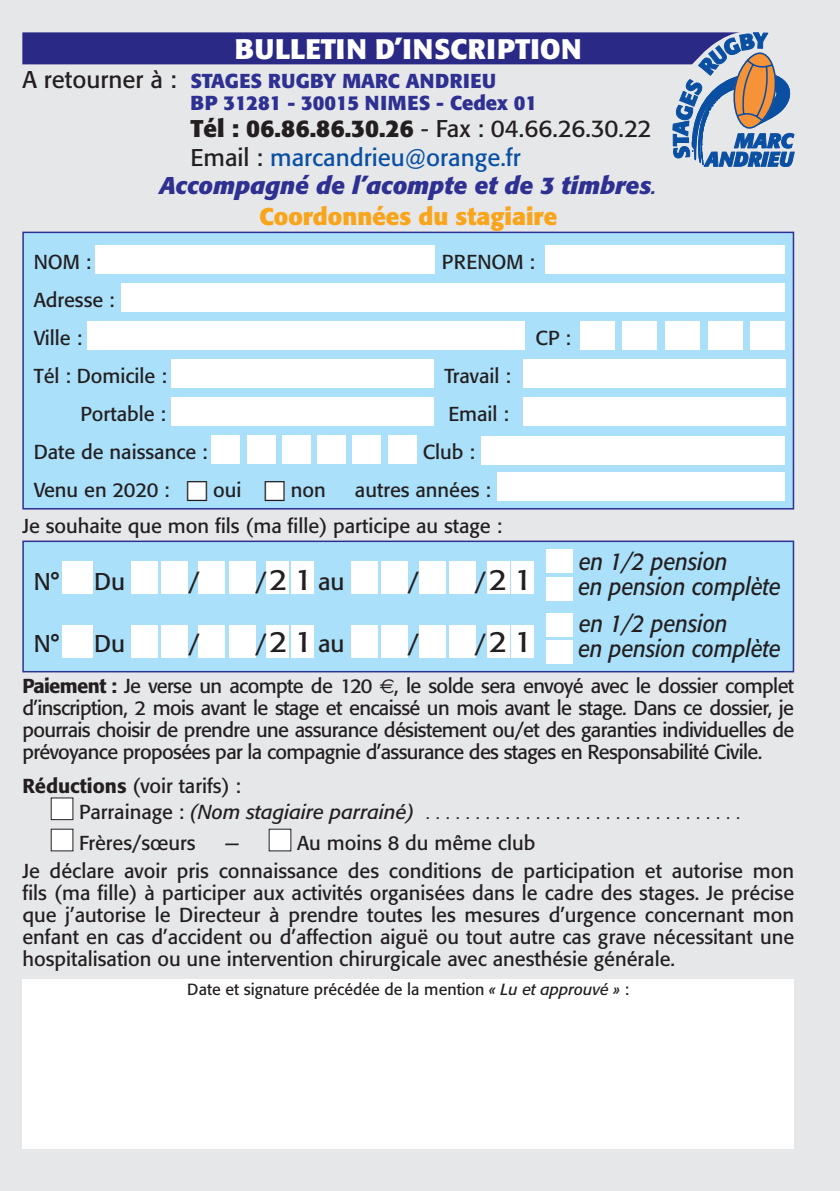
<style>
.page{position:relative;width:840px;height:1191px;background:#fff}
.page>*{position:absolute;margin:0;border:0;box-sizing:border-box;transform-origin:0 0}
.t1{font:29.2px "Formata";color:#231f20;scale:1.07 1}
.t2{font:700 28px "Formata";letter-spacing:.02em;color:#fff}
.t3{font:italic 24px/24.8px "Formata";color:#231f20;scale:.9 1}
.t4{font:24px "Formata";letter-spacing:-.02em;color:#231f20}
.t5{font:italic 700 24px "Formata";color:#2e3092}
.t6{font:24px "Formata";color:#094fa3}
.t7{font:700 24px "Formata";color:#f9a51b}
.t8{font:24px "Formata";color:#231f20}
.t9{font:20px/22px "Formata";color:#231f20}
.t10{font:300 20px/25.6px "Formata";color:#231f20}
.t11{font:700 20px/22px "Formata";color:#2e3092}
.t12{font:16px "Formata";color:#231f20}
.s1{font-weight:400;font-size:24px;color:#231f20}
.s2{font-weight:700}
.s3{color:#231f20}
.s4{font-weight:400}
.s5{font-size:29.2px}
.s6{font-size:24px}
.s7{font-weight:500}
.s8{font-family:"Euro Sans"}
.s9{font-weight:400;font-style:italic}
.s10{font-style:italic}
</style>
<div class="page">
<div style="left:0;top:0;width:839px;height:1191px;background:#e6e7e9"></div>
<div style="left:22px;top:540px;width:771px;height:132px;background:#aae0f9;border:2px solid #2e3092"></div>
<div style="left:546px;top:550px;width:26px;height:23px;background:#fff"></div>
<div style="left:546px;top:577px;width:26px;height:24px;background:#fff"></div>
<div style="left:131px;top:625px;width:26px;height:32px;background:#fff"></div>
<div style="left:63px;top:625px;width:30px;height:32px;background:#fff"></div>
<div style="left:161px;top:625px;width:27px;height:32px;background:#fff"></div>
<div style="left:199px;top:625px;width:26px;height:32px;background:#fff"></div>
<div style="left:229px;top:625px;width:27px;height:32px;background:#fff"></div>
<div style="left:266px;top:625px;width:23px;height:32px;background:#fff"></div>
<div style="left:291px;top:625px;width:22px;height:32px;background:#fff"></div>
<div style="left:351px;top:625px;width:26px;height:32px;background:#fff"></div>
<div style="left:381px;top:625px;width:27px;height:32px;background:#fff"></div>
<div style="left:419px;top:625px;width:26px;height:32px;background:#fff"></div>
<div style="left:449px;top:625px;width:26px;height:32px;background:#fff"></div>
<div style="left:486px;top:625px;width:23px;height:32px;background:#fff"></div>
<div style="left:511px;top:625px;width:22px;height:32px;background:#fff"></div>
<div style="left:546px;top:613px;width:26px;height:23px;background:#fff"></div>
<div style="left:546px;top:641px;width:26px;height:23px;background:#fff"></div>
<div style="left:22px;top:979px;width:771px;height:169px;background:#fff"></div>
<div style="left:22px;top:232px;width:771px;height:277px;background:#aae0f9;border:2px solid #2e3092"></div>
<div style="left:95px;top:246px;width:339px;height:28px;background:#fff"></div>
<div style="left:545px;top:246px;width:239px;height:28px;background:#fff"></div>
<div style="left:121px;top:283px;width:663px;height:28px;background:#fff"></div>
<div style="left:87px;top:321px;width:437px;height:28px;background:#fff"></div>
<div style="left:579px;top:321px;width:35px;height:28px;background:#fff"></div>
<div style="left:622px;top:321px;width:35px;height:28px;background:#fff"></div>
<div style="left:664px;top:321px;width:35px;height:28px;background:#fff"></div>
<div style="left:707px;top:321px;width:35px;height:28px;background:#fff"></div>
<div style="left:749px;top:321px;width:35px;height:28px;background:#fff"></div>
<div style="left:172px;top:360px;width:261px;height:28px;background:#fff"></div>
<div style="left:523px;top:360px;width:261px;height:28px;background:#fff"></div>
<div style="left:172px;top:398px;width:261px;height:28px;background:#fff"></div>
<div style="left:523px;top:398px;width:261px;height:28px;background:#fff"></div>
<div style="left:211px;top:435px;width:29px;height:29px;background:#fff"></div>
<div style="left:246px;top:435px;width:29px;height:29px;background:#fff"></div>
<div style="left:282px;top:435px;width:29px;height:29px;background:#fff"></div>
<div style="left:317px;top:435px;width:29px;height:29px;background:#fff"></div>
<div style="left:352px;top:435px;width:29px;height:29px;background:#fff"></div>
<div style="left:387px;top:435px;width:29px;height:29px;background:#fff"></div>
<div style="left:481px;top:436px;width:303px;height:28px;background:#fff"></div>
<div style="left:497px;top:472px;width:287px;height:28px;background:#fff"></div>
<div style="left:131px;top:561px;width:26px;height:33px;background:#fff"></div>
<div style="left:63px;top:561px;width:30px;height:33px;background:#fff"></div>
<div style="left:161px;top:561px;width:27px;height:33px;background:#fff"></div>
<div style="left:199px;top:561px;width:26px;height:33px;background:#fff"></div>
<div style="left:229px;top:561px;width:27px;height:33px;background:#fff"></div>
<div style="left:266px;top:561px;width:23px;height:33px;background:#fff"></div>
<div style="left:291px;top:561px;width:22px;height:33px;background:#fff"></div>
<div style="left:351px;top:561px;width:26px;height:33px;background:#fff"></div>
<div style="left:381px;top:561px;width:27px;height:33px;background:#fff"></div>
<div style="left:419px;top:561px;width:26px;height:33px;background:#fff"></div>
<div style="left:449px;top:561px;width:26px;height:33px;background:#fff"></div>
<div style="left:486px;top:561px;width:23px;height:33px;background:#fff"></div>
<div style="left:511px;top:561px;width:22px;height:33px;background:#fff"></div>
<div style="left:22px;top:32px;width:771px;height:32px;background:#2a2a86"></div>
<div style="left:51px;top:798px;width:22px;height:21px;background:#fff"></div>
<div style="left:51px;top:829px;width:22px;height:22px;background:#fff"></div>
<div style="left:269px;top:829px;width:22px;height:22px;background:#fff"></div>
<svg style="left:671px;top:32px;width:124px;height:135px"></svg>
<svg style="left:187px;top:482px;width:20px;height:19px"></svg>
<svg style="left:265px;top:482px;width:20px;height:19px"></svg>
<h2 class="t2" style="left:235px;top:31px;width:348px">BULLETIN D’INSCRIPTION</h2>
<p class="t11" style="left:190px;top:70px;width:348px;text-indent:-168px"><span class="s1">A retourner à :</span> STAGES RUGBY MARC ANDRIEU<br>BP 31281 - 30015 NIMES - Cedex 01</p>
<p class="t4" style="left:190px;top:114px;width:462px"><span class="s2">Tél : 06.86.86.30.26</span> - Fax : 04.66.26.30.22</p>
<p class="t6" style="left:190px;top:142px;width:332px"><span class="s3">Email :</span> marcandrieu@orange.fr</p>
<p class="t5" style="left:159px;top:171px;width:499px">Accompagné de l’acompte et de 3 timbres<span class="s4">.</span></p>
<p class="t7" style="left:259px;top:202px;width:299px">Coordonnées du stagiaire</p>
<p class="t9" style="left:34px;top:251px;width:59px">NOM :</p>
<p class="t9" style="left:441px;top:251px;width:94px">PRENOM :</p>
<p class="t9" style="left:34px;top:281px;width:82px;line-height:38px">Adresse :<br>Ville :</p>
<p class="t9" style="left:535px;top:327px;width:37px">CP :</p>
<p class="t9" style="left:34px;top:365px;width:134px">Tél : Domicile :</p>
<p class="t9" style="left:444px;top:365px;width:68px">Travail :</p>
<p class="t9" style="left:80px;top:403px;width:87px">Portable :</p>
<p class="t9" style="left:448px;top:403px;width:62px">Email :</p>
<p class="t9" style="left:34px;top:441px;width:175px">Date de naissance :</p>
<p class="t9" style="left:422px;top:441px;width:54px">Club :</p>
<p class="t9" style="left:34px;top:479px;width:137px">Venu en 2020 :</p>
<p class="t9" style="left:213px;top:479px;width:30px">oui</p>
<p class="t9" style="left:290px;top:479px;width:36px">non</p>
<p class="t9" style="left:22px;top:472px;width:481px;line-height:36px;text-indent:332px">autres années :<br>Je souhaite que mon fils (ma fille) participe au stage :</p>
<p class="t8" style="left:34px;top:567px;width:27px">N°</p>
<p class="t8" style="left:94px;top:567px;width:32px">Du</p>
<p class="t8" style="left:188px;top:567px;width:12px">/</p>
<p class="t8" style="left:255px;top:567px;width:90px">/<span class="s5">2 1</span> au</p>
<p class="t8" style="left:407px;top:567px;width:12px">/</p>
<h1 class="t1" style="left:474px;top:562px;width:55px"><span class="s6">/</span>2 1</h1>
<p class="t3" style="left:578px;top:549px;width:226px">en 1/2 pension<br>en pension complète</p>
<p class="t3" style="left:578px;top:611px;width:226px">en 1/2 pension<br>en pension complète</p>
<p class="t9" style="left:22px;top:675px;width:773px;text-align:justify"><span class="s7">Paiement :</span> Je verse un acompte de 120 <span class="s8">€</span>, le solde sera envoyé avec le dossier complet d’inscription, 2 mois avant le stage et encaissé un mois avant le stage. Dans ce dossier, je pourrais choisir de prendre une assurance désistement ou/et des garanties individuelles de prévoyance proposées par la compagnie d’assurance des stages en Responsabilité Civile.</p>
<p class="t10" style="left:79px;top:774px;width:662px;text-indent:-57px"><span class="s7">Réductions</span> <span class="s4">(voir tarifs) :<br>Parrainage :</span> <span class="s9">(Nom stagiaire parrainé)</span> . . . . . . . . . . . . . . . . . . . . . . . . . . . . . . . .</p>
<p class="t9" style="left:79px;top:832px;width:118px">Frères/sœurs</p>
<p class="t9" style="left:225px;top:832px;width:16px">—</p>
<p class="t8" style="left:34px;top:629px;width:27px">N°</p>
<p class="t8" style="left:94px;top:629px;width:32px">Du</p>
<p class="t8" style="left:188px;top:629px;width:12px">/</p>
<p class="t8" style="left:255px;top:629px;width:90px">/<span class="s5">2 1</span> au</p>
<p class="t8" style="left:407px;top:629px;width:12px">/</p>
<h1 class="t1" style="left:474px;top:624px;width:55px"><span class="s6">/</span>2 1</h1>
<p class="t9" style="left:22px;top:829px;width:772px;line-height:27.6px;text-indent:275px">Au moins 8 du même club<br>Je déclare avoir pris connaissance des conditions de participation et autorise mon</p>
<p class="t9" style="left:22px;top:881px;width:773px;text-align:justify">fils (ma fille) à participer aux activités organisées dans le cadre des stages. Je précise que j’autorise le Directeur à prendre toutes les mesures d’urgence concernant mon enfant en cas d’accident ou d’affection aiguë ou tout autre cas grave nécessitant une hospitalisation ou une intervention chirurgicale avec anesthésie générale.</p>
<p class="t12" style="left:187px;top:979px;width:443px">Date et signature précédée de la mention <span class="s10">« Lu et approuvé »</span> :</p>
</div>
